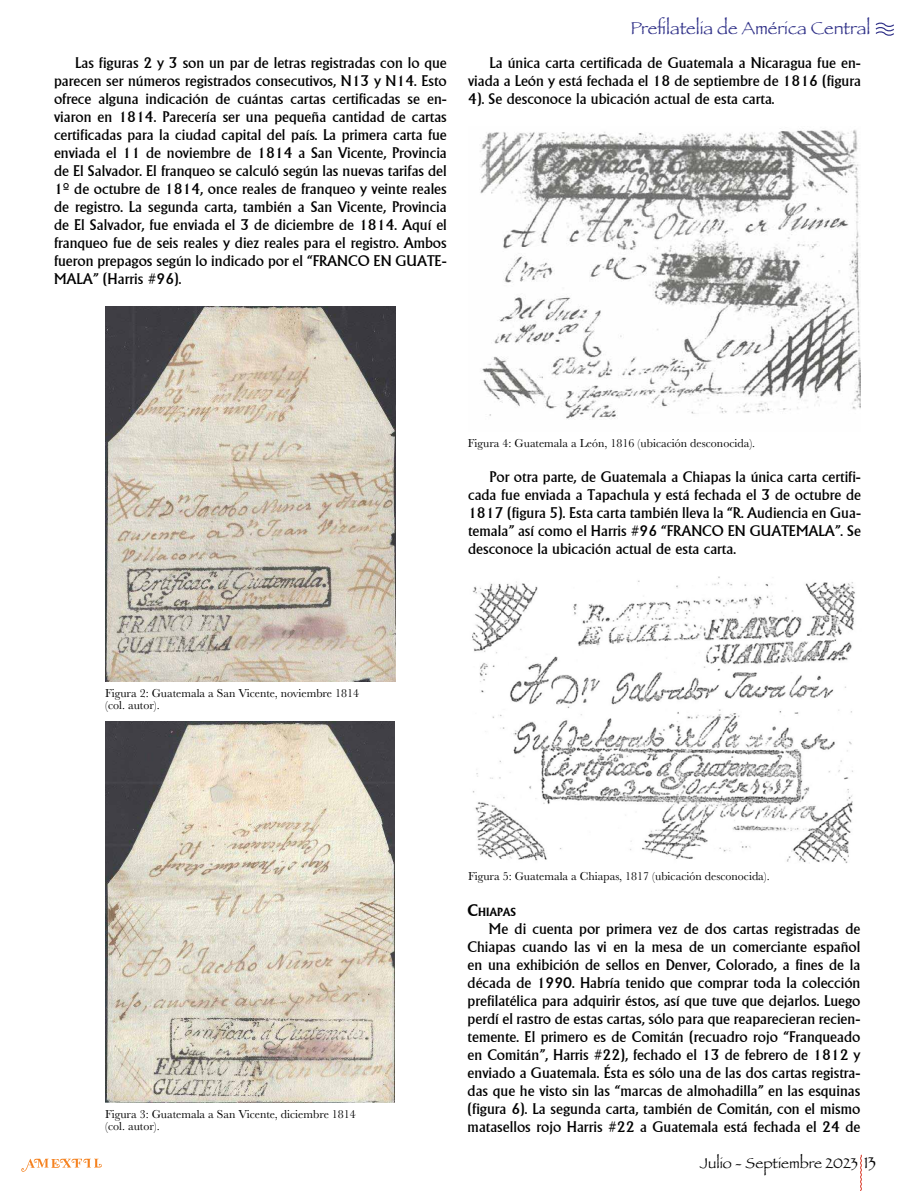
<style>
.page{position:relative;width:915px;height:1191px;background:#fff}
.page>*{position:absolute;margin:0;border:0;box-sizing:border-box;transform-origin:0 0}
.t1{font:18px "Papyrus";color:#303188}
.t2{font:15px/18px "Alberta";color:#000;text-align:justify}
.t3{font:15px "Papyrus";color:#000}
.t4{font:12px/12px "Baskerville";color:#000}
.t5{font:700 11.55px "Alberta";color:#000}
.s1{font-size:16.5px}
</style>
<div class="page">
<svg style="left:860px;top:1155px;width:1px;height:36px"></svg>
<svg style="left:21px;top:1158px;width:81px;height:13px"></svg>
<svg style="left:875px;top:23px;width:19px;height:13px"></svg>
<img style="left:105px;top:306px;width:290px;height:375px">
<img style="left:105px;top:721px;width:289px;height:381px">
<img style="left:480px;top:130px;width:380px;height:289px">
<img style="left:472px;top:576px;width:383px;height:287px">
<p class="t2" style="left:54px;top:54px;width:394px;text-indent:21px">Las figuras 2 y 3 son un par de letras registradas con lo que parecen ser números registrados consecutivos, N13 y N14. Esto ofrece alguna indicación de cuántas cartas certificadas se en&shy;viaron en 1814. Parecería ser una pequeña cantidad de cartas certificadas para la ciudad capital del país. La primera carta fue enviada el 11 de noviembre de 1814 a San Vicente, Provincia de El Salvador. El franqueo se calculó según las nuevas tarifas del 1º de octubre de 1814, once reales de franqueo y veinte reales de registro. La segunda carta, también a San Vicente, Provincia de El Salvador, fue enviada el 3 de diciembre de 1814. Aquí el franqueo fue de seis reales y diez reales para el registro. Ambos fueron prepagos según lo indicado por el “FRANCO EN GUATE-MALA” (Harris #96).</p>
<p class="t1" style="left:630px;top:17px;width:241px">Prefilatelia de América Central</p>
<p class="t2" style="left:468px;top:54px;width:394px;text-indent:21px">La única carta certificada de Guatemala a Nicaragua fue en&shy;viada a León y está fechada el 18 de septiembre de 1816 (figura 4). Se desconoce la ubicación actual de esta carta.</p>
<p class="t4" style="left:105px;top:687px;width:255px">Figura 2: Guatemala a San Vicente, noviembre 1814 (col. autor).</p>
<p class="t4" style="left:468px;top:438px;width:289px">Figura 4: Guatemala a León, 1816 (ubicación desconocida).</p>
<p class="t2" style="left:468px;top:468px;width:394px;text-indent:21px">Por otra parte, de Guatemala a Chiapas la única carta certifi&shy;cada fue enviada a Tapachula y está fechada el 3 de octubre de 1817 (figura 5). Esta carta también lleva la “R. Audiencia en Gua&shy;temala” así como el Harris #96 “FRANCO EN GUATEMALA”. Se desconoce la ubicación actual de esta carta.</p>
<p class="t4" style="left:105px;top:1108px;width:252px">Figura 3: Guatemala a San Vicente, diciembre 1814 (col. autor).</p>
<p class="t4" style="left:468px;top:870px;width:303px">Figura 5: Guatemala a Chiapas, 1817 (ubicación desconocida).</p>
<p class="t5" style="left:467px;top:905px;width:50px"><span class="s1">C</span>HIAPAS</p>
<p class="t2" style="left:467px;top:919px;width:394px;text-indent:21px">Me di cuenta por primera vez de dos cartas registradas de Chiapas cuando las vi en la mesa de un comerciante español en una exhibición de sellos en Denver, Colorado, a fines de la década de 1990. Habría tenido que comprar toda la colección prefilatélica para adquirir éstos, así que tuve que dejarlos. Luego perdí el rastro de estas cartas, sólo para que reaparecieran recien&shy;temente. El primero es de Comitán (recuadro rojo “Franqueado en Comitán”, Harris #22), fechado el 13 de febrero de 1812 y enviado a Guatemala. Ésta es sólo una de las dos cartas registra&shy;das que he visto sin las “marcas de almohadilla” en las esquinas (figura 6). La segunda carta, también de Comitán, con el mismo matasellos rojo Harris #22 a Guatemala está fechada el 24 de</p>
<p class="t3" style="left:699px;top:1154px;width:178px">Julio - Septiembre 2023 <span class="s1">13</span></p>
</div>
